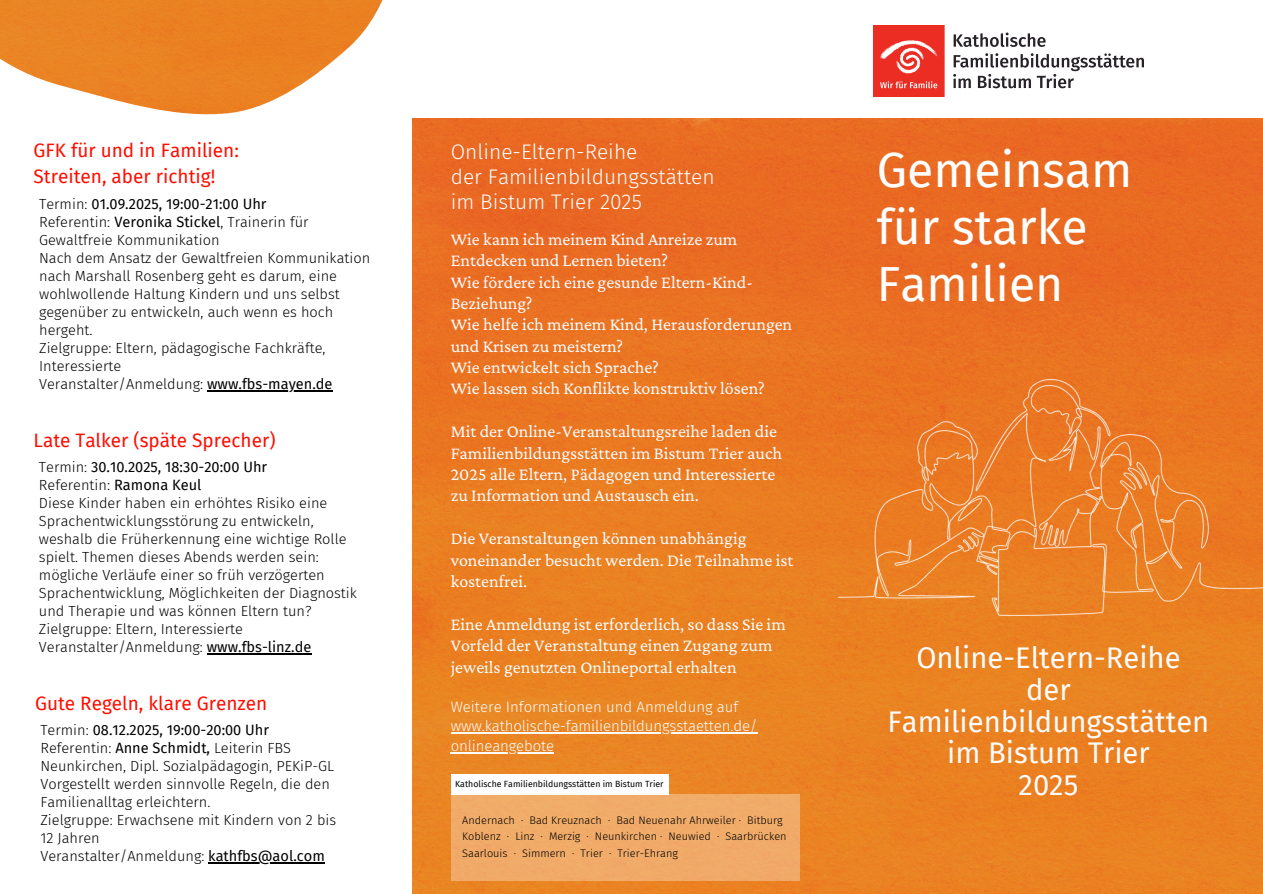
<style>
.page{position:relative;width:1263px;height:894px;background:#fff}
.page>*{position:absolute;margin:0;border:0;box-sizing:border-box;transform-origin:0 0}
.t1{font:48.15px/56.8px "Fira Sans";color:#fff}
.t2{font:29.1px/31.8px "Fira Sans";color:#fdfcfd;text-align:center}
.t3{font:300 21px/24.8px "Fira Sans";color:#fff}
.t4{font:18.9px/26.2px "Fira Sans";color:#ff0d00}
.t5{font:18px/21.3px "Crimson Pro";color:#fdfcfd}
.t6{font:300 15px "Fira Sans";letter-spacing:-.01em;color:#fdfcfd}
.t7{font:300 14.55px/18px "Fira Sans";color:#000}
.t8{font:300 10.95px/16.4px "Fira Sans";color:#000}
.t9{font:8.7px "Fira Sans";color:#000}
.s1{font-weight:400}
</style>
<div class="page">
<img style="left:874px;top:26px;width:270px;height:70px">
<img style="left:413px;top:119px;width:850px;height:774px">
<div style="left:451px;top:794px;width:348px;height:86px;background:#f1ab69"></div>
<img style="left:0;top:0;width:383px;height:114px">
<img style="left:839px;top:380px;width:424px;height:235px">
<div style="left:451px;top:773px;width:217px;height:21px;background:#fff"></div>
<hr style="left:451px;top:732px;width:307px;height:1px;background:#fdfcfd">
<hr style="left:451px;top:752px;width:103px;height:1px;background:#fdfcfd">
<hr style="left:208px;top:862px;width:117px;height:1px;background:#000">
<hr style="left:207px;top:653px;width:104px;height:1px;background:#000">
<hr style="left:207px;top:390px;width:125px;height:1px;background:#000">
<p class="t4" style="left:34px;top:137px;width:207px">GFK für und in Familien:<br>Streiten, aber richtig!</p>
<h2 class="t7" style="left:39px;top:195px;width:333px">Termin: <span class="s1">01.09.2025, 19:00-21:00 Uhr<br></span>Referentin: <span class="s1">Veronika Stickel</span>, Trainerin für Gewaltfreie Kommunikation<br>Nach dem Ansatz der Gewaltfreien Kommunikation nach Marshall Rosenberg geht es darum, eine wohlwollende Haltung Kindern und uns selbst gegenüber zu entwickeln, auch wenn es hoch hergeht.<br>Zielgruppe: Eltern, pädagogische Fachkräfte, Interessierte<br>Veranstalter/Anmeldung: <span class="s1">www.fbs-mayen.de</span></h2>
<h6 class="t4" style="left:34px;top:427px;width:243px">Late Talker (späte Sprecher)</h6>
<h1 class="t7" style="left:39px;top:458px;width:319px">Termin: <span class="s1">30.10.2025, 18:30-20:00 Uhr<br></span>Referentin: <span class="s1">Ramona Keul<br></span>Diese Kinder haben ein erhöhtes Risiko eine Sprachentwicklungsstörung zu entwickeln, weshalb die Früherkennung eine wichtige Rolle spielt. Themen dieses Abends werden sein: mögliche Verläufe einer so früh verzögerten Sprachentwicklung, Möglichkeiten der Diagnostik und Therapie und was können Eltern tun?<br>Zielgruppe: Eltern, Interessierte Veranstalter/Anmeldung: <span class="s1">www.fbs-linz.de</span></h1>
<h4 class="t4" style="left:35px;top:690px;width:234px">Gute Regeln, klare Grenzen</h4>
<h5 class="t7" style="left:40px;top:721px;width:297px">Termin: <span class="s1">08.12.2025, 19:00-20:00 Uhr </span>Referentin: <span class="s1">Anne Schmidt,</span> Leiterin FBS Neunkirchen, Dipl. Sozialpädagogin, PEKiP-GL Vorgestellt werden sinnvolle Regeln, die den Familienalltag erleichtern.<br>Zielgruppe: Erwachsene mit Kindern von 2 bis 12 Jahren<br>Veranstalter/Anmeldung: <span class="s1">kathfbs@aol.com</span></h5>
<h4 class="t3" style="left:451px;top:140px;width:266px">Online-Eltern-Reihe<br>der Familienbildungsstätten im Bistum Trier 2025</h4>
<h4 class="t1" style="left:877px;top:142px;width:257px">Gemeinsam für starke<br>Familien</h4>
<h3 class="t5" style="left:451px;top:228px;width:343px">Wie kann ich meinem Kind Anreize zum Entdecken und Lernen bieten?<br>Wie fördere ich eine gesunde Eltern-Kind-Beziehung?<br>Wie helfe ich meinem Kind, Herausforderungen und Krisen zu meistern?<br>Wie entwickelt sich Sprache?<br>Wie lassen sich Konflikte konstruktiv lösen?</h3>
<h5 class="t5" style="left:451px;top:420px;width:333px">Mit der Online-Veranstaltungsreihe laden die Familienbildungsstätten im Bistum Trier auch 2025 alle Eltern, Pädagogen und Interessierte zu Information und Austausch ein.</h5>
<h3 class="t5" style="left:451px;top:527px;width:344px">Die Veranstaltungen können unabhängig voneinander besucht werden. Die Teilnahme ist kostenfrei.</h3>
<h5 class="t5" style="left:451px;top:612px;width:336px">Eine Anmeldung ist erforderlich, so dass Sie im<br>Vorfeld der Veranstaltung einen Zugang zum jeweils genutzten Onlineportal erhalten</h5>
<h3 class="t6" style="left:451px;top:697px;width:289px">Weitere Informationen und Anmeldung auf</h3>
<h5 class="t6" style="left:451px;top:716px;width:308px">www.katholische-familienbildungsstaetten.de/</h5>
<p class="t6" style="left:451px;top:737px;width:105px">onlineangebote</p>
<p class="t2" style="left:888px;top:642px;width:323px">Online-Eltern-Reihe<br>der<br>Familienbildungsstätten im Bistum Trier<br>2025</p>
<h3 class="t9" style="left:455px;top:778px;width:210px">Katholische Familienbildungsstätten im Bistum Trier</h3>
<h4 class="t8" style="left:462px;top:811px;width:326px">Andernach · Bad Kreuznach · Bad Neuenahr Ahrweiler · Bitburg<br>Koblenz · Linz · Merzig · Neunkirchen · Neuwied · Saarbrücken<br>Saarlouis · Simmern · Trier · Trier-Ehrang</h4>
</div>
